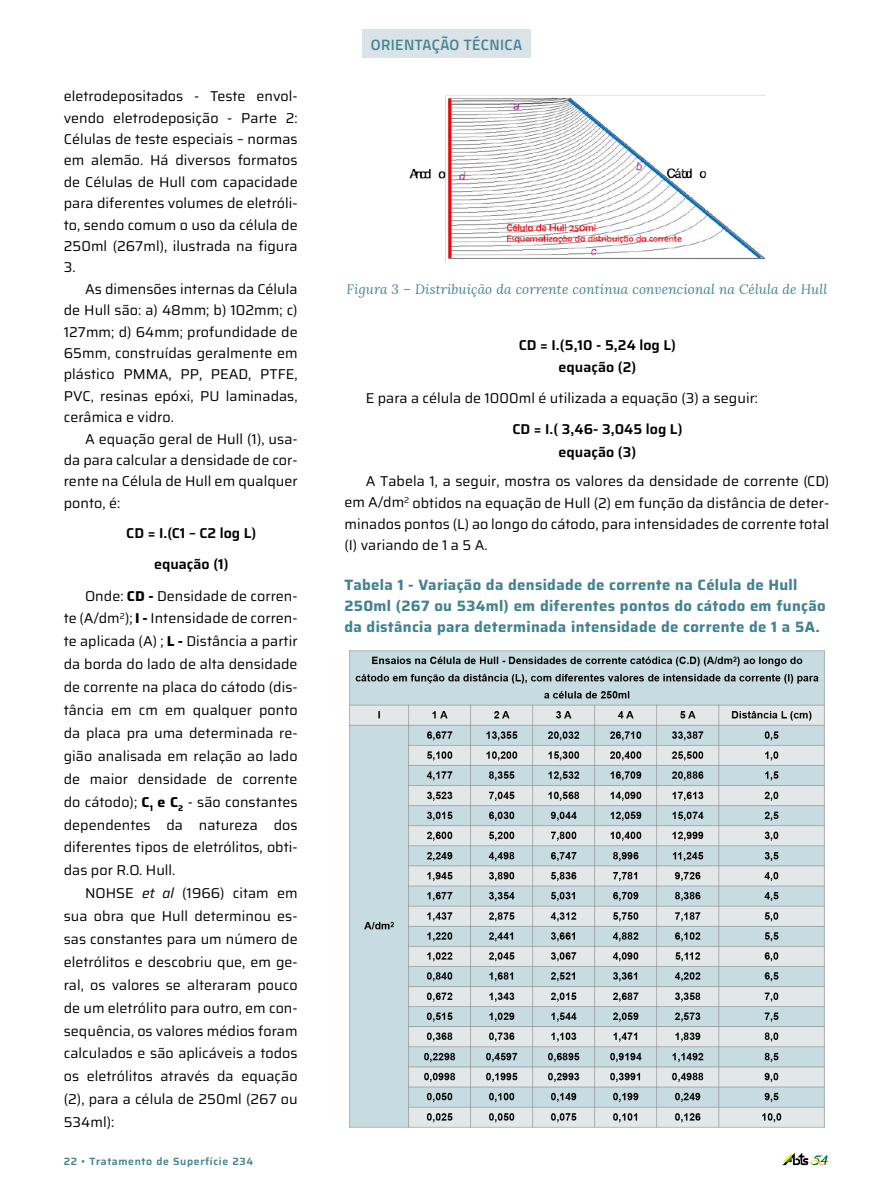
<style>
.page{position:relative;width:893px;height:1191px;background:#fff}
.page>*{position:absolute;margin:0;border:0;box-sizing:border-box;transform-origin:0 0}
.t1{font:700 15px/21px "Saira";letter-spacing:.02em;color:#448391}
.t2{font:600 15px "Titillium";letter-spacing:.03em;color:#448391}
.t3{font:14.25px/23px "Saira";letter-spacing:.005em;color:#000;text-align:justify}
.t4{font:600 14.25px/22.5px "Saira";letter-spacing:.005em;color:#000;text-align:center}
.t5{font:italic 13.5px "Lora";letter-spacing:.01em;color:#448391}
.t6{font:600 10.5px "Saira";letter-spacing:.06em;color:#448391}
.s1{font-weight:700}
.s2{font-style:italic}
</style>
<div class="page">
<div style="left:362px;top:30px;width:169px;height:28px;background:#d9e3e8"></div>
<img style="left:349px;top:650px;width:475px;height:477px">
<img style="left:409px;top:95px;width:357px;height:168px">
<svg style="left:782px;top:1152px;width:47px;height:13px"></svg>
<p class="t3" style="left:64px;top:85px;width:235px;line-height:21.5px">eletrodepositados - Teste envol&shy;vendo eletrodeposição - Parte 2:<br>Células de teste especiais – normas em alemão. Há diversos formatos de Células de Hull com capacidade para diferentes volumes de eletróli&shy;to, sendo comum o uso da célula de 250ml (267ml), ilustrada na figura 3.</p>
<p class="t3" style="left:64px;top:278px;width:235px;line-height:21.5px;text-indent:21px">As dimensões internas da Célula de Hull são: a) 48mm; b) 102mm; c)<br>127mm; d) 64mm; profundidade de 65mm, construídas geralmente em plástico PMMA, PP, PEAD, PTFE, PVC, resinas epóxi, PU laminadas, cerâmica e vidro.</p>
<p class="t3" style="left:64px;top:427px;width:235px;line-height:21.5px;text-indent:21px">A equação geral de Hull (1), usa&shy;da para calcular a densidade de cor&shy;rente na Célula de Hull em qualquer ponto, é:</p>
<p class="t4" style="left:126px;top:521px;width:132px">CD = I.(C1 – C2 log L)</p>
<p class="t4" style="left:154px;top:552px;width:76px">equação (1)</p>
<p class="t3" style="left:64px;top:583px;width:235px;text-indent:21px">Onde: <span class="s1">CD -</span> Densidade de corren&shy;te (A/dm<sup>2</sup>); <span class="s1">I -</span> Intensidade de corren&shy;te aplicada (A) ; <span class="s1">L -</span> Distância a partir da borda do lado de alta densidade de corrente na placa do cátodo (dis&shy;tância em cm em qualquer ponto da placa pra uma determinada re&shy;gião analisada em relação ao lado de maior densidade de corrente do cátodo); <span class="s1">C</span><sub>1</sub> <span class="s1">e C</span><sub>2</sub> - são constantes dependentes da natureza dos diferentes tipos de eletrólitos, obti&shy;das por R.O. Hull.</p>
<p class="t3" style="left:64px;top:881px;width:235px;text-indent:21px">NOHSE <span class="s2">et al</span> (1966) citam em sua obra que Hull determinou es&shy;sas constantes para um número de eletrólitos e descobriu que, em ge&shy;ral, os valores se alteraram pouco de um eletrólito para outro, em con&shy;sequência, os valores médios foram calculados e são aplicáveis a todos os eletrólitos através da equação (2), para a célula de 250ml (267 ou 534ml):</p>
<p class="t6" style="left:64px;top:1152px;width:191px">22 • Tratamento de Superfície 234</p>
<p class="t2" style="left:371px;top:33px;width:153px">ORIENTAÇÃO TÉCNICA</p>
<p class="t5" style="left:346px;top:280px;width:482px">Figura 3 – Distribuição da corrente contínua convencional na Célula de Hull</p>
<p class="t4" style="left:519px;top:333px;width:159px">CD = I.(5,10 - 5,24 log L) equação (2)</p>
<p class="t3" style="left:366px;top:386px;width:394px">E para a célula de 1000ml é utilizada a equação (3) a seguir:</p>
<p class="t4" style="left:512px;top:418px;width:172px">CD = I.( 3,46- 3,045 log L) equação (3)</p>
<p class="t3" style="left:344px;top:470px;width:486px;line-height:21px;text-indent:21px">A Tabela 1, a seguir, mostra os valores da densidade de corrente (CD) em A/dm<sup>2</sup> obtidos na equação de Hull (2) em função da distância de deter&shy;minados pontos (L) ao longo do cátodo, para intensidades de corrente total (I) variando de 1 a 5 A.</p>
<p class="t1" style="left:344px;top:574px;width:483px">Tabela 1 - Variação da densidade de corrente na Célula de Hull<br>250ml (267 ou 534ml) em diferentes pontos do cátodo em função da distância para determinada intensidade de corrente de 1 a 5A.</p>
</div>
